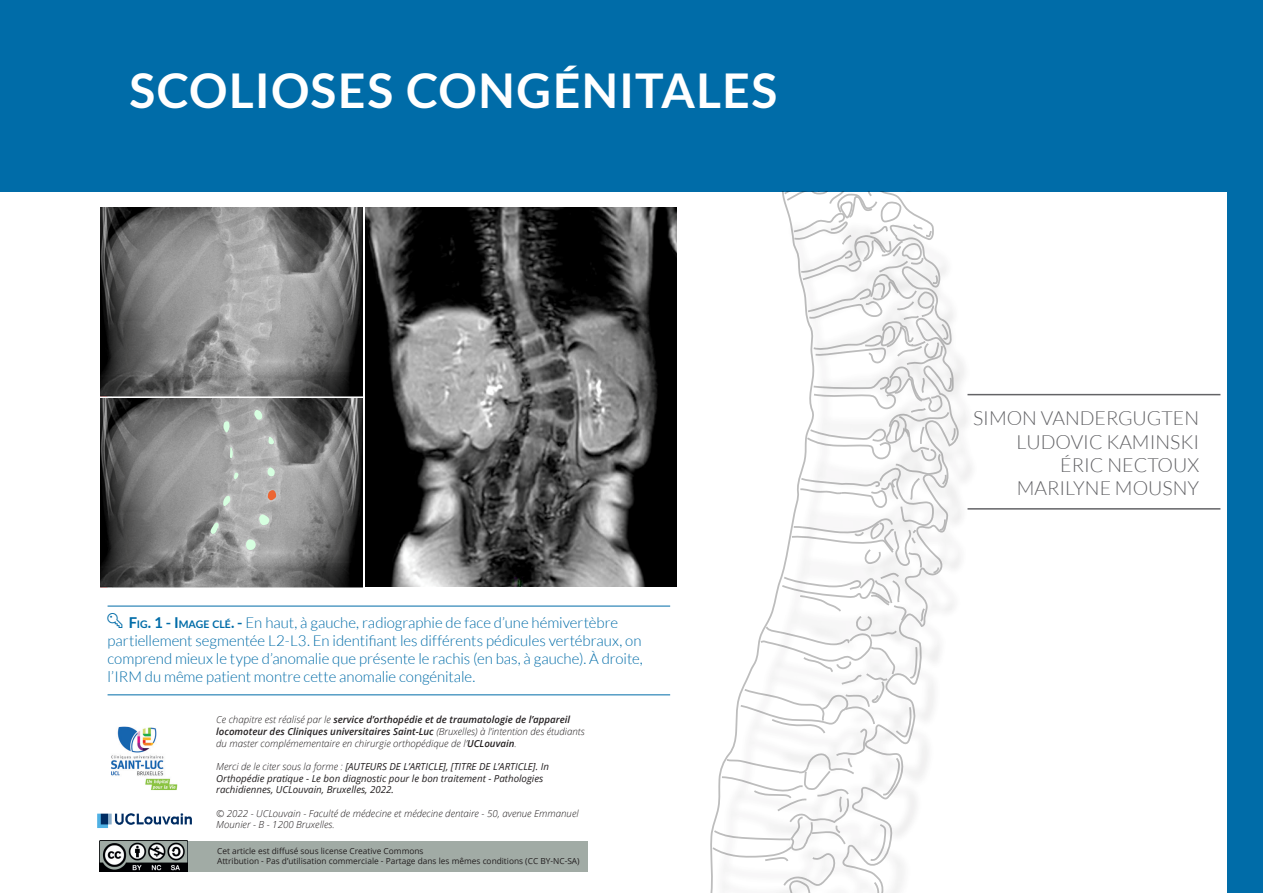
<style>
.page{position:relative;width:1263px;height:893px;background:#fff}
.page>*{position:absolute;margin:0;border:0;box-sizing:border-box;transform-origin:0 0}
.TITRE_Chapitre{font:700 48px "Lato";letter-spacing:.025em;color:#fff}
.NOM_AUTEURS{font:300 19.5px/23.4px "Lato";color:#636366;text-align:right}
.t1{font:300 15px/18px "Lato";letter-spacing:-.005em;color:#006ca8}
.t2{font:italic 300 9.75px/11.7px "Open Sans";color:#231f20}
.t3{font:italic 9.75px/11.7px "Open Sans";color:#231f20}
.t4{font:8.25px/10.1px "Open Sans";color:#231f20}
.s1{font-family:"Segoe MDL2 Assets";font-weight:400}
.s2{font-weight:700}
.s3{font-weight:700;font-size:10.5px}
.s4{font-weight:600}
.s5{font-weight:300}
</style>
<div class="page">
<div style="left:0;top:0;width:1227px;height:191px;background:#006ca8"></div>
<hr style="left:967px;top:394px;width:253px;height:1px;background:#636366">
<hr style="left:967px;top:508px;width:253px;height:2px;background:#636366">
<div style="left:1227px;top:0;width:36px;height:893px;background:#006ca8"></div>
<div style="left:713px;top:221px;width:265px;height:672px;background:#fff"></div>
<svg style="left:710px;top:191px;width:246px;height:702px"></svg>
<hr style="left:108px;top:606px;width:562px;height:1px;background:#006ca8">
<hr style="left:108px;top:694px;width:562px;height:1px;background:#006ca8">
<img style="left:101px;top:207px;width:261px;height:189px">
<img style="left:101px;top:398px;width:261px;height:189px">
<svg style="left:211px;top:522px;width:8px;height:12px"></svg>
<svg style="left:245px;top:539px;width:11px;height:11px"></svg>
<svg style="left:259px;top:514px;width:10px;height:11px"></svg>
<svg style="left:223px;top:495px;width:7px;height:11px"></svg>
<svg style="left:268px;top:489px;width:8px;height:11px"></svg>
<svg style="left:267px;top:467px;width:8px;height:10px"></svg>
<svg style="left:234px;top:472px;width:4px;height:7px"></svg>
<svg style="left:230px;top:446px;width:3px;height:12px"></svg>
<svg style="left:268px;top:437px;width:6px;height:7px"></svg>
<svg style="left:254px;top:409px;width:8px;height:11px"></svg>
<svg style="left:223px;top:421px;width:7px;height:12px"></svg>
<img style="left:366px;top:207px;width:311px;height:380px">
<img style="left:111px;top:726px;width:67px;height:64px">
<img style="left:97px;top:813px;width:95px;height:28px">
<div style="left:186px;top:841px;width:402px;height:31px;background:#a1aba5"></div>
<img style="left:100px;top:841px;width:88px;height:31px">
<p class="TITRE_Chapitre" style="left:130px;top:63px;width:649px">SCOLIOSES CONGÉNITALES</p>
<p class="t1" style="left:108px;top:613px;width:537px"><span class="s1">Ÿ</span> <span class="s2">F</span><span class="s3">IG</span><span class="s2">. 1 - I</span> <span class="s3">MAGE CLÉ</span><span class="s2">. -</span> En haut, à gauche, radiographie de face d’une hémivertèbre partiellement segmentée L2-L3. En identifiant les différents pédicules vertébraux, on comprend mieux le type d’anomalie que présente le rachis (en bas, à gauche). À droite, l’IRM du même patient montre cette anomalie congénitale.</p>
<p class="t2" style="left:216px;top:714px;width:370px">Ce chapitre est réalisé par le <span class="s4">service d’orthopédie et de traumatologie de l’appareil locomoteur des Cliniques universitaires Saint-Luc</span> (Bruxelles) à l’intention des étudiants du master complémementaire en chirurgie orthopédique de l’<span class="s4">UCLouvain</span>.</p>
<p class="t3" style="left:216px;top:760px;width:334px"><span class="s5">Merci de le citer sous la forme :</span> [AUTEURS DE L’ARTICLE], [TITRE DE L’ARTICLE]. In<br>Orthopédie pratique - Le bon diagnostic pour le bon traitement - Pathologies rachidiennes, UCLouvain, Bruxelles, 2022.</p>
<p class="t2" style="left:216px;top:807px;width:364px">© 2022 - UCLouvain - Faculté de médecine et médecine dentaire - 50, avenue Emmanuel<br>Mounier - B - 1200 Bruxelles.</p>
<p class="t4" style="left:217px;top:846px;width:364px">Cet article est diffusé sous license Creative Commons<br>Attribution - Pas d’utilisation commerciale - Partage dans les mêmes conditions (CC BY-NC-SA)</p>
<p class="NOM_AUTEURS" style="left:973px;top:406px;width:228px">SIMON VANDERGUGTEN<br>LUDOVIC KAMINSKI<br>ÉRIC NECTOUX<br>MARILYNE MOUSNY</p>
</div>
